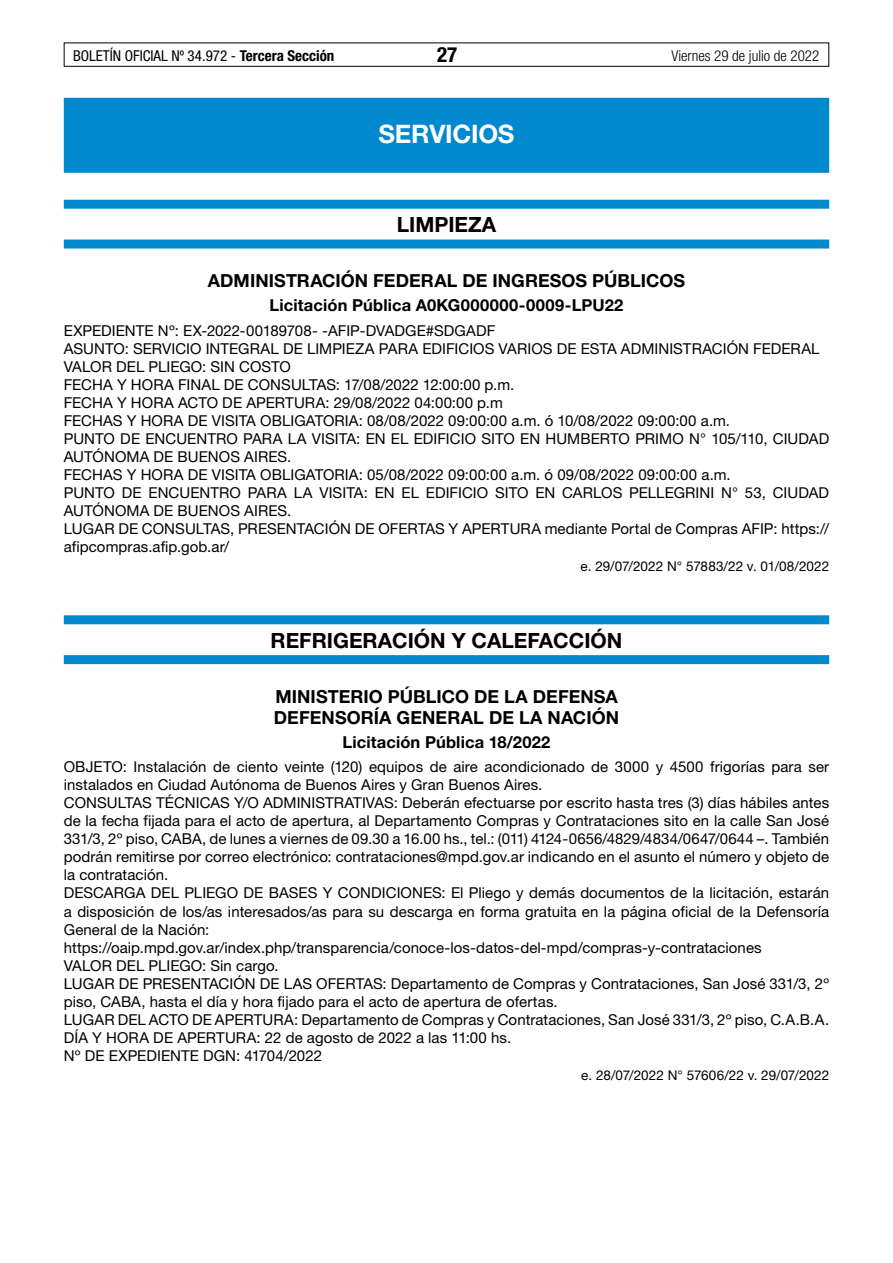
<style>
.page{position:relative;width:893px;height:1263px;background:#fff}
.page>*{position:absolute;margin:0;border:0;box-sizing:border-box;transform-origin:0 0}
.t1{font:700 25.5px "Helvetica Neue LT Std";letter-spacing:-.01em;color:#fff}
.t2{font:700 21px "Helvetica Neue LT Std";color:#000}
.t3{font:700 condensed 21px "Helvetica Neue LT Std";color:#000}
.t4{font:700 18px/21px "Helvetica Neue LT Std";letter-spacing:.005em;color:#000}
.t5{font:700 16.5px "Helvetica Neue LT Std";letter-spacing:.01em;color:#000}
.t6{font:15px/18px "Helvetica Neue LT Std";letter-spacing:.005em;color:#000}
.t7{font:condensed 15px "Helvetica Neue LT Std";color:#000}
.t8{font:300 condensed 15px "Helvetica Neue LT Std";color:#000}
.t9{font:13.5px "Helvetica Neue LT Std";letter-spacing:.005em;color:#000}
.s1{font-weight:700}
.s2{color:#fff}
</style>
<div class="page">
<div style="left:64px;top:43px;width:765px;height:24px;border:1px solid #000"></div>
<div style="left:64px;top:98px;width:765px;height:75px;background:#0089cf"></div>
<div style="left:64px;top:200px;width:765px;height:9px;background:#0089cf"></div>
<div style="left:64px;top:240px;width:765px;height:9px;background:#0089cf"></div>
<div style="left:64px;top:615px;width:765px;height:9px;background:#0089cf"></div>
<div style="left:64px;top:655px;width:765px;height:9px;background:#0089cf"></div>
<p class="t7" style="left:73px;top:47px;width:263px">BOLETÍN OFICIAL Nº 34.972 - <span class="s1">Tercera Sección</span></p>
<h2 class="t3" style="left:437px;top:42px;width:22px">27</h2>
<p class="t8" style="left:671px;top:47px;width:149px">Viernes 29 de julio de 2022</p>
<h1 class="t1" style="left:378px;top:118px;width:137px">SERVICIOS</h1>
<h2 class="t2" style="left:397px;top:212px;width:101px">LIMPIEZA</h2>
<p class="t4" style="left:208px;top:270px;width:479px">ADMINISTRACIÓN FEDERAL DE INGRESOS PÚBLICOS</p>
<p class="t5" style="left:270px;top:295px;width:355px">Licitación Pública A0KG000000-0009-LPU22</p>
<p class="t6" style="left:64px;top:321px;width:767px">EXPEDIENTE Nº: EX-2022-00189708- -AFIP-DVADGE#SDGADF<br>ASUNTO: SERVICIO INTEGRAL DE LIMPIEZA PARA EDIFICIOS VARIOS DE ESTA ADMINISTRACIÓN FEDERAL VALOR DEL PLIEGO: SIN COSTO<br>FECHA Y HORA FINAL DE CONSULTAS: 17/08/2022 12:00:00 p.m.<br>FECHA Y HORA ACTO DE APERTURA: 29/08/2022 04:00:00 p.m<br>FECHAS Y HORA DE VISITA OBLIGATORIA: 08/08/2022 09:00:00 a.m. ó 10/08/2022 09:00:00 a.m.<br>PUNTO DE ENCUENTRO PARA LA VISITA: EN EL EDIFICIO SITO EN HUMBERTO PRIMO N° 105/110, CIUDAD AUTÓNOMA DE BUENOS AIRES.<br>FECHAS Y HORA DE VISITA OBLIGATORIA: 05/08/2022 09:00:00 a.m. ó 09/08/2022 09:00:00 a.m.<br>PUNTO DE ENCUENTRO PARA LA VISITA: EN EL EDIFICIO SITO EN CARLOS PELLEGRINI N° 53, CIUDAD AUTÓNOMA DE BUENOS AIRES.<br>LUGAR DE CONSULTAS, PRESENTACIÓN DE OFERTAS Y APERTURA mediante Portal de Compras AFIP: https:// afipcompras.afip.gob.ar/</p>
<p class="t9" style="left:581px;top:558px;width:250px">e. 29/07/2022 N° 57883/22 v. 01/08/2022</p>
<h2 class="t2" style="left:270px;top:627px;width:353px">REFRIGERACIÓN Y CALEFACCIÓN</h2>
<p class="t4" style="left:274px;top:685px;width:358px">MINISTERIO PÚBLICO DE LA DEFENSA <span class="s2">-<br></span>DEFENSORÍA GENERAL DE LA NACIÓN</p>
<p class="t5" style="left:342px;top:732px;width:209px">Licitación Pública 18/2022</p>
<p class="t6" style="left:64px;top:758px;width:767px">OBJETO: Instalación de ciento veinte (120) equipos de aire acondicionado de 3000 y 4500 frigorías para ser instalados en Ciudad Autónoma de Buenos Aires y Gran Buenos Aires.<br>CONSULTAS TÉCNICAS Y/O ADMINISTRATIVAS: Deberán efectuarse por escrito hasta tres (3) días hábiles antes de la fecha fijada para el acto de apertura, al Departamento Compras y Contrataciones sito en la calle San José 331/3, 2º piso, CABA, de lunes a viernes de 09.30 a 16.00 hs., tel.: (011) 4124-0656/4829/4834/0647/0644 –. También podrán remitirse por correo electrónico: contrataciones@mpd.gov.ar indicando en el asunto el número y objeto de la contratación.<br>DESCARGA DEL PLIEGO DE BASES Y CONDICIONES: El Pliego y demás documentos de la licitación, estarán a disposición de los/as interesados/as para su descarga en forma gratuita en la página oficial de la Defensoría General de la Nación: https://oaip.mpd.gov.ar/index.php/transparencia/conoce-los-datos-del-mpd/compras-y-contrataciones<br>VALOR DEL PLIEGO: Sin cargo.<br>LUGAR DE PRESENTACIÓN DE LAS OFERTAS: Departamento de Compras y Contrataciones, San José 331/3, 2º piso, CABA, hasta el día y hora fijado para el acto de apertura de ofertas.<br>LUGAR DEL ACTO DE APERTURA: Departamento de Compras y Contrataciones, San José 331/3, 2º piso, C.A.B.A.<br>DÍA Y HORA DE APERTURA: 22 de agosto de 2022 a las 11:00 hs.<br>Nº DE EXPEDIENTE DGN: 41704/2022</p>
<p class="t9" style="left:581px;top:1067px;width:249px">e. 28/07/2022 N° 57606/22 v. 29/07/2022</p>
</div>
